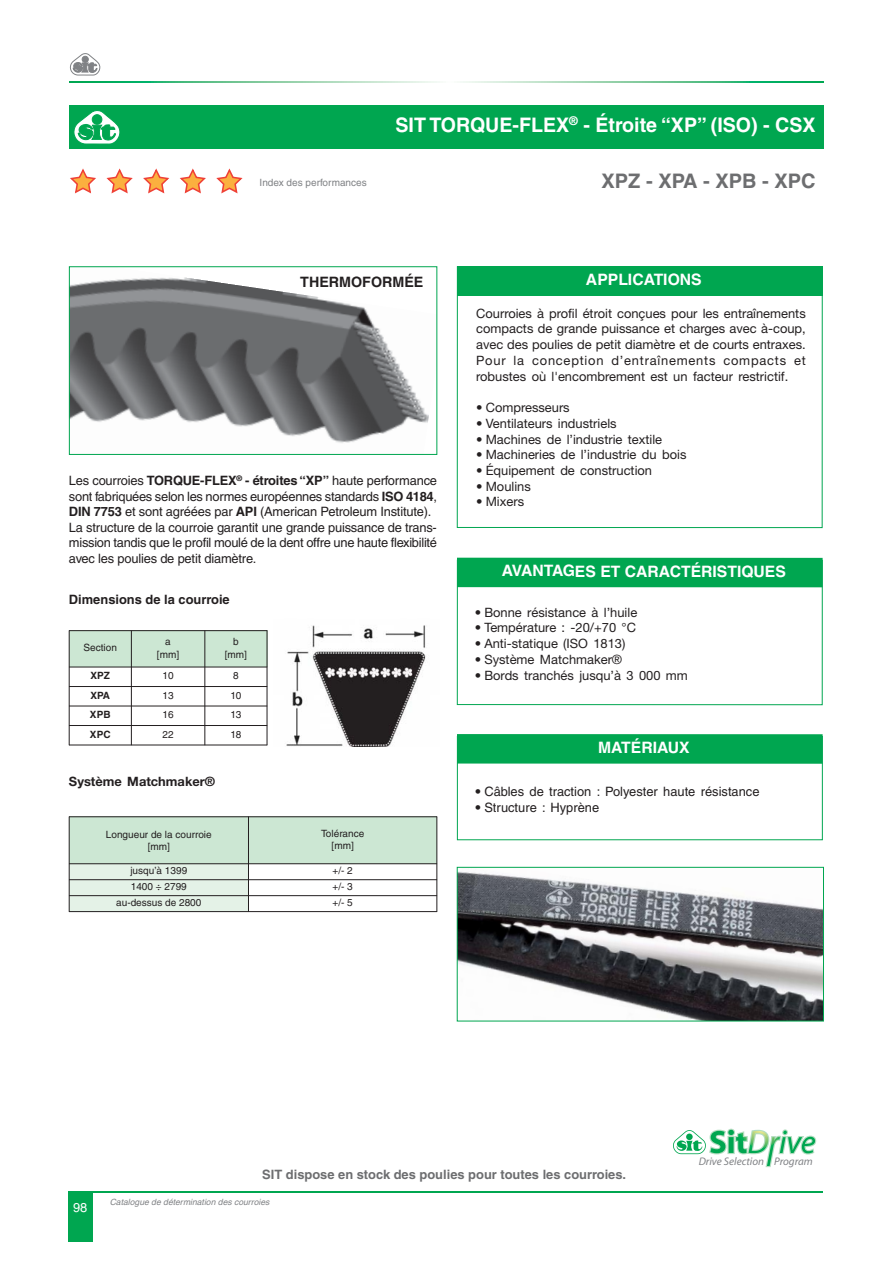
<style>
.page{position:relative;width:893px;height:1263px;background:#fff}
.page>*{position:absolute;margin:0;border:0;box-sizing:border-box;transform-origin:0 0}
.t1{font:700 20.1px "Helvetica";color:#fff}
.t2{font:700 20.1px "Helvetica";color:#6d6e70}
.t3{font:700 15.75px "Helvetica";color:#fff}
.t4{font:700 14.25px "Helvetica";color:#231f20}
.t5{font:12.9px/15.8px "Helvetica Neue";color:#231f20;text-align:justify}
.t6{font:12.9px/15.5px "Helvetica";letter-spacing:-.015em;color:#231f20}
.t7{font:700 12.9px "Helvetica";color:#6d6e70}
.t8{font:700 12.9px "Helvetica";color:#231f20}
.t9{font:700 12.9px "Helvetica Neue";color:#231f20}
.t10{font:12.9px "Helvetica";color:#fff}
.t11{font:italic 11.1px "Myriad";color:#808285}
.t12{font:10.05px/13.6px "Helvetica";color:#231f20;text-align:center}
.t13{font:10.05px "Helvetica";color:#808285}
.t14{font:700 10.05px "Helvetica";color:#231f20}
.t15{font:italic 8.55px "Helvetica";color:#808285}
.s1{font-weight:700}
.s2{font-family:"Helvetica Neue"}
</style>
<div class="page">
<svg style="left:69px;top:81px;width:755px;height:2px"></svg>
<hr style="left:68px;top:1191px;width:755px;height:2px;background:#00a650">
<svg style="left:70px;top:53px;width:30px;height:30px"></svg>
<div style="left:68px;top:1191px;width:24px;height:51px;background:#00a650"></div>
<div style="left:69px;top:105px;width:755px;height:44px;background:#00a650"></div>
<div style="left:69px;top:630px;width:62px;height:37px;background:#cce7d3"></div>
<div style="left:131px;top:630px;width:74px;height:37px;background:#cce7d3"></div>
<div style="left:205px;top:630px;width:62px;height:37px;background:#cce7d3"></div>
<hr style="left:69px;top:630px;width:1px;height:115px;background:#231f20">
<hr style="left:131px;top:630px;width:1px;height:115px;background:#231f20">
<hr style="left:205px;top:630px;width:1px;height:115px;background:#231f20">
<hr style="left:267px;top:630px;width:1px;height:115px;background:#231f20">
<hr style="left:69px;top:630px;width:198px;height:1px;background:#231f20">
<hr style="left:69px;top:667px;width:198px;height:1px;background:#231f20">
<hr style="left:69px;top:686px;width:198px;height:1px;background:#231f20">
<hr style="left:69px;top:706px;width:198px;height:1px;background:#231f20">
<hr style="left:69px;top:725px;width:198px;height:1px;background:#231f20">
<hr style="left:69px;top:745px;width:198px;height:1px;background:#231f20">
<img style="left:286px;top:625px;width:140px;height:121px">
<svg style="left:74px;top:110px;width:46px;height:34px"></svg>
<div style="left:92px;top:115px;width:10px;height:9px;background:#00a650;border-radius:50%"></div>
<div style="left:92px;top:115px;width:10px;height:9px;border:1px solid #00a650;border-radius:50%"></div>
<div style="left:457px;top:266px;width:365px;height:262px;border:1px solid #00a650"></div>
<div style="left:457px;top:560px;width:365px;height:145px;border:1px solid #00a650"></div>
<img style="left:71px;top:277px;width:358px;height:166px">
<div style="left:69px;top:267px;width:368px;height:188px;border:1px solid #00a650"></div>
<div style="left:457px;top:267px;width:365px;height:29px;background:#00a650"></div>
<div style="left:457px;top:558px;width:365px;height:29px;background:#00a650"></div>
<div style="left:457px;top:736px;width:366px;height:104px;border:1px solid #00a650"></div>
<div style="left:457px;top:734px;width:365px;height:30px;background:#00a650"></div>
<div style="left:69px;top:817px;width:179px;height:47px;background:#cce7d3"></div>
<div style="left:248px;top:817px;width:189px;height:47px;background:#cce7d3"></div>
<div style="left:69px;top:864px;width:179px;height:16px;background:#e4f2e7"></div>
<div style="left:69px;top:880px;width:179px;height:16px;background:#e4f2e7"></div>
<div style="left:69px;top:896px;width:179px;height:16px;background:#e4f2e7"></div>
<hr style="left:69px;top:817px;width:1px;height:95px;background:#231f20">
<hr style="left:248px;top:817px;width:1px;height:95px;background:#231f20">
<hr style="left:437px;top:817px;width:1px;height:95px;background:#231f20">
<hr style="left:69px;top:817px;width:368px;height:1px;background:#231f20">
<hr style="left:69px;top:864px;width:368px;height:1px;background:#231f20">
<hr style="left:69px;top:879px;width:368px;height:1px;background:#231f20">
<hr style="left:69px;top:895px;width:368px;height:1px;background:#231f20">
<hr style="left:69px;top:911px;width:368px;height:1px;background:#231f20">
<img style="left:459px;top:871px;width:363px;height:148px">
<div style="left:457px;top:867px;width:367px;height:154px;border:1px solid #00a650"></div>
<svg style="left:70px;top:168px;width:26px;height:26px"></svg>
<svg style="left:106px;top:168px;width:27px;height:26px"></svg>
<svg style="left:143px;top:168px;width:27px;height:26px"></svg>
<svg style="left:180px;top:168px;width:26px;height:26px"></svg>
<svg style="left:216px;top:168px;width:27px;height:26px"></svg>
<svg style="left:673px;top:1129px;width:143px;height:38px"></svg>
<p class="t13" style="left:260px;top:179px;width:109px">Index des performances</p>
<h1 class="t1" style="left:395px;top:118px;width:422px">SIT TORQUE-FLEX<sup>®</sup> - Étroite “XP” (ISO) - CSX</h1>
<h1 class="t2" style="left:601px;top:174px;width:215px">XPZ - XPA - XPB - XPC</h1>
<p class="t4" style="left:300px;top:277px;width:125px">THERMOFORMÉE</p>
<p class="t6" style="left:69px;top:474px;width:370px">Les courroies <span class="s1">TORQUE-FLEX</span><sup>®</sup> <span class="s1">- étroites “XP”</span> haute performance sont fabriquées selon les normes européennes standards <span class="s1">ISO 4184</span>, <span class="s1">DIN 7753</span> et sont agréées par <span class="s1">API</span> (American Petroleum Institute).<br>La structure de la courroie garantit une grande puissance de trans&shy;mission tandis que le profil moulé de la dent offre une haute flexibilité avec les poulies de petit diamètre.</p>
<p class="t8" style="left:69px;top:595px;width:162px">Dimensions de la courroie</p>
<p class="t12" style="left:84px;top:642px;width:35px">Section</p>
<p class="t12" style="left:157px;top:635px;width:24px">a [mm]</p>
<p class="t12" style="left:225px;top:635px;width:24px">b [mm]</p>
<p class="t14" style="left:91px;top:672px;width:21px">XPZ</p>
<p class="t12" style="left:163px;top:670px;width:13px">10</p>
<p class="t12" style="left:233px;top:670px;width:7px">8</p>
<p class="t14" style="left:90px;top:692px;width:21px">XPA</p>
<p class="t12" style="left:163px;top:689px;width:13px">13</p>
<p class="t12" style="left:230px;top:689px;width:13px">10</p>
<p class="t14" style="left:90px;top:711px;width:22px">XPB</p>
<p class="t12" style="left:163px;top:709px;width:13px">16</p>
<p class="t12" style="left:230px;top:709px;width:13px">13</p>
<p class="t14" style="left:90px;top:731px;width:22px">XPC</p>
<p class="t12" style="left:163px;top:728px;width:13px">22</p>
<p class="t12" style="left:230px;top:728px;width:13px">18</p>
<p class="t9" style="left:69px;top:776px;width:148px">Système Matchmaker®</p>
<p class="t12" style="left:106px;top:829px;width:107px;line-height:12px">Longueur de la courroie [mm]</p>
<p class="t12" style="left:321px;top:828px;width:45px;line-height:12px">Tolérance [mm]</p>
<p class="t12" style="left:130px;top:865px;width:58px">jusqu’à 1399</p>
<p class="t12" style="left:332px;top:865px;width:22px">+/- 2</p>
<p class="t12" style="left:131px;top:881px;width:57px">1400 ÷ 2799</p>
<p class="t12" style="left:332px;top:881px;width:22px">+/- 3</p>
<p class="t12" style="left:116px;top:897px;width:87px">au-dessus de 2800</p>
<p class="t12" style="left:332px;top:897px;width:22px">+/- 5</p>
<p class="t3" style="left:586px;top:274px;width:117px">APPLICATIONS</p>
<p class="t5" style="left:476px;top:306px;width:331px">Courroies à profil étroit conçues pour les entraînements compacts de grande puissance et charges avec à-coup, avec des poulies de petit diamètre et de courts entraxes.<br>Pour la conception d’entraînements compacts et robustes où l'encombrement est un facteur restrictif.</p>
<p class="t5" style="left:476px;top:401px;width:95px">• Compresseurs</p>
<p class="t5" style="left:476px;top:417px;width:142px">• Ventilateurs industriels</p>
<p class="t5" style="left:476px;top:432px;width:188px">• Machines de l’industrie textile</p>
<p class="t5" style="left:476px;top:448px;width:212px">• Machineries de l’industrie du bois</p>
<p class="t5" style="left:476px;top:464px;width:177px">• Équipement de construction</p>
<p class="t5" style="left:476px;top:480px;width:56px">• Moulins</p>
<p class="t5" style="left:476px;top:495px;width:49px">• Mixers</p>
<p class="t3" style="left:502px;top:565px;width:286px">AVANTAGES ET CARACTÉRISTIQUES</p>
<p class="t5" style="left:475px;top:605px;width:164px">• Bonne résistance à l’huile</p>
<p class="t5" style="left:475px;top:621px;width:163px">• Température : -20/+70 °C</p>
<p class="t5" style="left:475px;top:637px;width:152px">• Anti-statique (ISO 1813)</p>
<p class="t5" style="left:475px;top:653px;width:149px">• Système Matchmaker®</p>
<p class="t5" style="left:475px;top:668px;width:215px">• Bords tranchés jusqu’à 3 000 mm</p>
<p class="t3" style="left:598px;top:742px;width:93px">MATÉRIAUX</p>
<p class="t6" style="left:475px;top:785px;width:286px"><span class="s2">•</span> Câbles de traction : Polyester haute résistance</p>
<p class="t6" style="left:475px;top:801px;width:126px"><span class="s2">•</span> Structure : Hyprène</p>
<p class="t11" style="left:699px;top:1157px;width:116px">Drive Selection Program</p>
<p class="t10" style="left:73px;top:1203px;width:16px">98</p>
<p class="t7" style="left:262px;top:1170px;width:365px">SIT dispose en stock des poulies pour toutes les courroies.</p>
<p class="t15" style="left:110px;top:1198px;width:161px">Catalogue de détermination des courroies</p>
</div>
